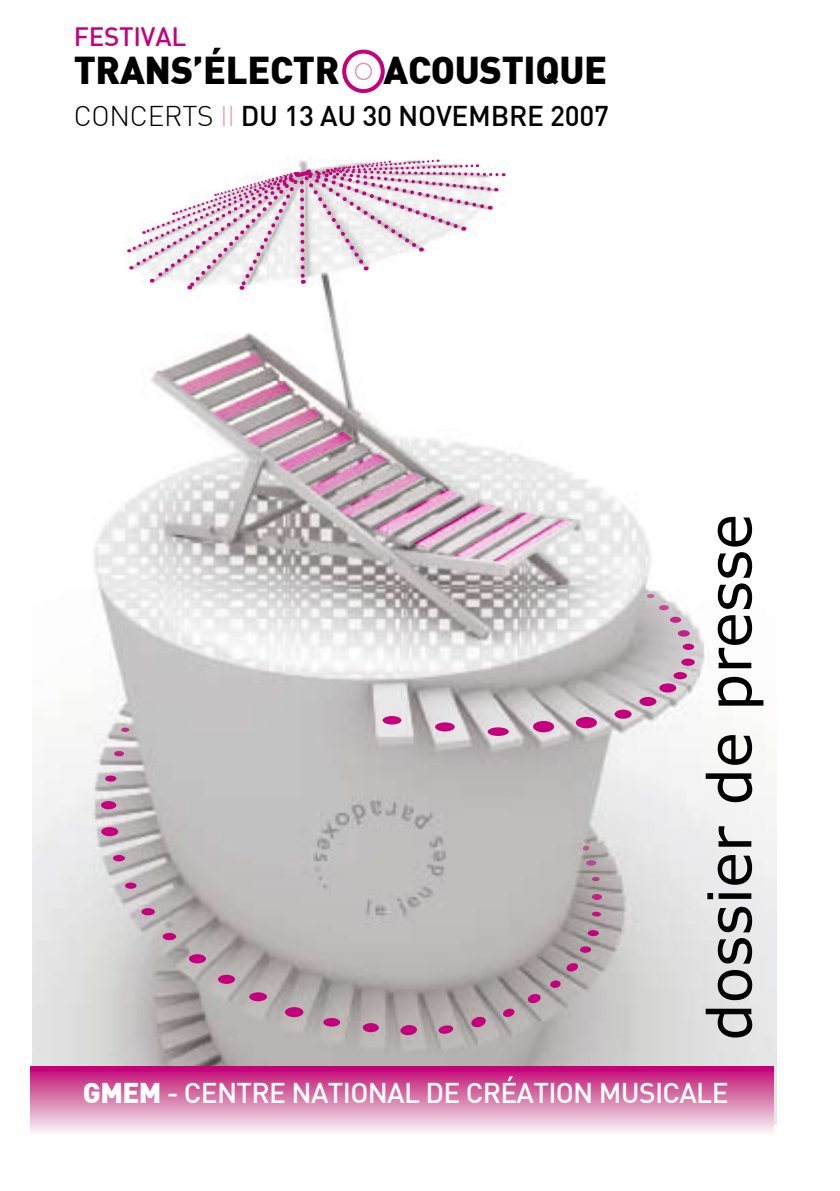
<style>
.page{position:relative;width:840px;height:1191px;background:#fff}
.page>*{position:absolute;margin:0;border:0;box-sizing:border-box;transform-origin:0 0}
.t1{font:60px "Verdana";color:#000}
.t2{font:900 38px "DIN";letter-spacing:-.01em;color:#000}
.t3{font:500 28px "DIN";letter-spacing:-.025em;color:#fff}
.t4{font:500 28px "DIN";letter-spacing:-.01em;color:#000}
.t5{font:500 26px "DIN";letter-spacing:-.01em;color:#c5007b}
.s1{font-weight:300}
.s2{font-weight:300;color:#e3a4c6}
.s3{font-weight:900}
</style>
<div class="page">
<img style="left:33px;top:49px;width:742px;height:1075px">
<div style="left:382px;top:716px;width:19px;height:8px;background:#c5007b;border-radius:50%"></div>
<div style="left:435px;top:722px;width:19px;height:9px;background:#c5007b;border-radius:50%"></div>
<div style="left:487px;top:727px;width:21px;height:9px;background:#c5007b;border-radius:50%"></div>
<div style="left:101px;top:801px;width:15px;height:8px;background:#c5007b;border-radius:50%"></div>
<div style="left:532px;top:721px;width:22px;height:11px;background:#c5007b;border-radius:50%"></div>
<div style="left:575px;top:717px;width:21px;height:11px;background:#c5007b;border-radius:50%"></div>
<div style="left:614px;top:709px;width:17px;height:10px;background:#c5007b;border-radius:50%"></div>
<div style="left:639px;top:697px;width:17px;height:9px;background:#c5007b;border-radius:50%"></div>
<div style="left:659px;top:683px;width:17px;height:9px;background:#c5007b;border-radius:50%"></div>
<div style="left:673px;top:672px;width:13px;height:7px;background:#c5007b;border-radius:50%"></div>
<div style="left:681px;top:658px;width:13px;height:8px;background:#c5007b;border-radius:50%"></div>
<svg style="left:682px;top:643px;width:11px;height:7px"></svg>
<svg style="left:677px;top:630px;width:12px;height:6px"></svg>
<svg style="left:669px;top:617px;width:11px;height:6px"></svg>
<svg style="left:658px;top:605px;width:10px;height:5px"></svg>
<div style="left:354px;top:63px;width:18px;height:17px;border:2px solid #de94bc;border-radius:50%"></div>
<div style="left:342px;top:50px;width:42px;height:43px;border:4px solid #c5007b;border-radius:50%"></div>
<svg style="left:30px;top:1066px;width:743px;height:67px"></svg>
<svg style="left:438px;top:1025px;width:15px;height:9px"></svg>
<svg style="left:470px;top:1016px;width:16px;height:12px"></svg>
<svg style="left:502px;top:1008px;width:12px;height:9px"></svg>
<svg style="left:527px;top:993px;width:14px;height:10px"></svg>
<svg style="left:549px;top:980px;width:11px;height:8px"></svg>
<svg style="left:565px;top:962px;width:13px;height:10px"></svg>
<div style="left:579px;top:946px;width:11px;height:7px;background:#c5007b;border-radius:50%"></div>
<div style="left:587px;top:930px;width:11px;height:6px;background:#c5007b;border-radius:50%"></div>
<svg style="left:591px;top:911px;width:9px;height:5px"></svg>
<svg style="left:591px;top:894px;width:10px;height:6px"></svg>
<svg style="left:591px;top:877px;width:8px;height:4px"></svg>
<div style="left:586px;top:860px;width:10px;height:5px;background:#bd458d;border-radius:50%"></div>
<svg style="left:582px;top:845px;width:7px;height:5px"></svg>
<svg style="left:646px;top:594px;width:8px;height:4px"></svg>
<svg style="left:400px;top:1024px;width:17px;height:11px"></svg>
<div style="left:362px;top:1023px;width:16px;height:9px;background:#c5007b;border-radius:50%"></div>
<div style="left:323px;top:1018px;width:17px;height:8px;background:#c5007b;border-radius:50%"></div>
<div style="left:285px;top:1007px;width:18px;height:10px;background:#c5007b;border-radius:50%"></div>
<div style="left:249px;top:992px;width:18px;height:9px;background:#c5007b;border-radius:50%"></div>
<div style="left:218px;top:974px;width:17px;height:10px;background:#c5007b;border-radius:50%"></div>
<div style="left:189px;top:954px;width:17px;height:9px;background:#c5007b;border-radius:50%"></div>
<div style="left:101px;top:827px;width:17px;height:9px;background:#c5007b;border-radius:50%"></div>
<div style="left:162px;top:933px;width:14px;height:7px;background:#c5007b;border-radius:50%"></div>
<div style="left:141px;top:908px;width:14px;height:7px;background:#c5007b;border-radius:50%"></div>
<div style="left:125px;top:882px;width:11px;height:6px;background:#c5007b;border-radius:50%"></div>
<div style="left:113px;top:855px;width:12px;height:6px;background:#c5007b;border-radius:50%"></div>
<div style="left:105px;top:775px;width:11px;height:6px;background:#c5007b;border-radius:50%"></div>
<div style="left:114px;top:751px;width:10px;height:5px;background:#c32086;border-radius:50%"></div>
<div style="left:121px;top:727px;width:8px;height:5px;background:#c22b8a;border-radius:50%"></div>
<svg style="left:127px;top:158px;width:377px;height:132px"></svg>
<svg style="left:177px;top:353px;width:395px;height:209px"></svg>
<p class="t5" style="left:74px;top:20px;width:114px">FESTIVAL</p>
<h2 class="t2" style="left:74px;top:45px;width:534px">TRANS’ÉLECTR ACOUSTIQUE</h2>
<p class="t4" style="left:74px;top:98px;width:536px"><span class="s1">CONCERTS</span> <span class="s2">II</span> DU 13 AU 30 NOVEMBRE 2007</p>
<h1 class="t1" style="left:691px;top:1040px;width:528px;rotate:-90deg">dossier de presse</h1>
<p class="t3" style="left:83px;top:1075px;width:135px"><span class="s3">GMEM</span> - CENTRE</p>
<p class="t3" style="left:291px;top:1075px;width:438px">NATIONAL D E CRÉATION MUSICALE</p>
</div>
